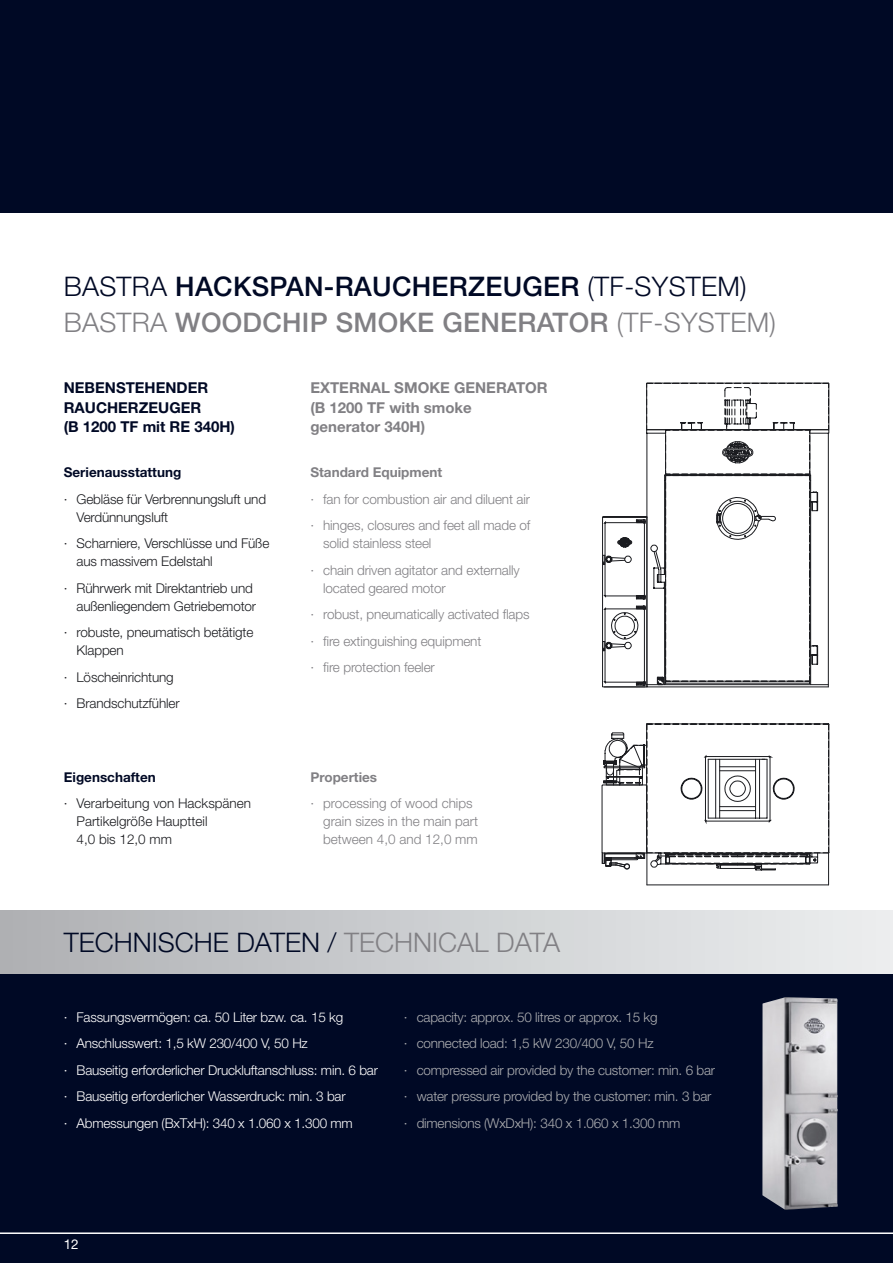
<style>
.page{position:relative;width:893px;height:1263px;background:#fff}
.page>*{position:absolute;margin:0;border:0;box-sizing:border-box;transform-origin:0 0}
.t1{font:500 27px/36px "Helvetica Neue LT Std";letter-spacing:.01em;color:#000925}
.t2{font:300 27px "Helvetica Neue LT Std";color:#000925}
.t3{font:700 15px/19.5px "Helvetica Neue LT Std";color:#818084}
.t4{font:700 15px/19.5px "Helvetica Neue LT Std";color:#000925}
.t5{font:300 13.5px/26.5px "Helvetica Neue LT Std";letter-spacing:-.01em;color:#818084}
.t6{font:300 13.5px/18px "Helvetica Neue LT Std";letter-spacing:-.01em;color:#1b1c20}
.t7{font:300 13.5px/26.5px "Helvetica Neue LT Std";letter-spacing:-.015em;color:#fff}
.t8{font:300 13.5px/26.5px "Helvetica Neue LT Std";letter-spacing:-.015em;color:#aeafb2}
.t9{font:700 13.5px "Helvetica Neue LT Std";color:#000925}
.t10{font:700 13.5px "Helvetica Neue LT Std";color:#818084}
.t11{font:13.5px "Helvetica Neue LT Std";color:#fff}
.s1{font-weight:300}
.s2{font-weight:300;color:#818084}
.s3{color:#818084}
</style>
<div class="page">
<div style="left:0;top:974px;width:893px;height:289px;background:#000925"></div>
<div style="left:0;top:910px;width:893px;height:64px;background:linear-gradient(to right,#afb0b4,#edeff0)"></div>
<div style="left:0;top:0;width:893px;height:213px;background:#000925"></div>
<hr style="left:0;top:1232px;width:893px;height:2px;background:#fff">
<svg style="left:646px;top:382px;width:184px;height:483px"></svg>
<hr style="left:647px;top:884px;width:182px;height:1px;background:#1b1c20">
<hr style="left:646px;top:853px;width:1px;height:32px;background:#1b1c20">
<hr style="left:828px;top:853px;width:1px;height:32px;background:#1b1c20">
<svg style="left:601px;top:429px;width:228px;height:442px"></svg>
<img style="left:762px;top:997px;width:76px;height:213px">
<div style="left:9px;top:930px;width:8px;height:24px;background:#afb0b3"></div>
<h1 class="t1" style="left:64px;top:268px;width:714px"><span class="s1">BASTRA</span> HACKSPAN-RAUCHERZEUGER <span class="s1">(TF-SYSTEM)<br></span><span class="s2">BASTRA</span> <span class="s3">WOODCHIP SMOKE GENERATOR</span> <span class="s2">(TF-SYSTEM)</span></h1>
<p class="t4" style="left:64px;top:378px;width:173px">NEBENSTEHENDER<br>RAUCHERZEUGER<br>(B 1200 TF mit RE 340H)</p>
<p class="t9" style="left:64px;top:464px;width:119px">Serienausstattung</p>
<p class="t6" style="left:77px;top:490px;width:191px;text-indent:-13px">· Gebläse für Verbrennungsluft und<br>Verdünnungsluft</p>
<p class="t6" style="left:77px;top:534px;width:194px;text-indent:-13px">· Scharniere, Verschlüsse und Füße aus massivem Edelstahl</p>
<p class="t6" style="left:64px;top:579px;width:194px;text-align:right">· Rührwerk mit Direktantrieb und außenliegendem Getriebemotor</p>
<p class="t6" style="left:77px;top:623px;width:178px;text-indent:-13px">· robuste, pneumatisch betätigte<br>Klappen</p>
<p class="t6" style="left:64px;top:663px;width:117px;line-height:26.5px">· Löscheinrichtung · Brandschutzfühler</p>
<p class="t9" style="left:64px;top:769px;width:93px">Eigenschaften</p>
<p class="t6" style="left:77px;top:794px;width:176px;text-indent:-13px">· Verarbeitung von Hackspänen<br>Partikelgröße Hauptteil<br>4,0 bis 12,0 mm</p>
<p class="t3" style="left:310px;top:378px;width:239px">EXTERNAL SMOKE GENERATOR (B 1200 TF with smoke<br>generator 340H)</p>
<p class="t10" style="left:310px;top:464px;width:133px">Standard Equipment</p>
<p class="t5" style="left:310px;top:485px;width:221px">· fan for combustion air and diluent air · hinges, closures and feet all made of</p>
<p class="t5" style="left:310px;top:530px;width:211px;text-indent:13px">solid stainless steel<br>· chain driven agitator and externally</p>
<p class="t5" style="left:310px;top:574px;width:221px;text-indent:13px">located geared motor<br>· robust, pneumatically activated flaps · fire extinguishing equipment<br>· fire protection feeler</p>
<p class="t10" style="left:310px;top:769px;width:68px">Properties</p>
<p class="t5" style="left:323px;top:794px;width:157px;line-height:18px;text-indent:-13px">· processing of wood chips grain sizes in the main part between 4,0 and 12,0 mm</p>
<h1 class="t2" style="left:64px;top:925px;width:498px">TECHNISCHE DATEN / <span class="s3">TECHNICAL DATA</span></h1>
<p class="t7" style="left:64px;top:1003px;width:316px">· Fassungsvermögen: ca. 50 Liter bzw. ca. 15 kg<br>· Anschlusswert: 1,5 kW 230/400 V, 50 Hz<br>· Bauseitig erforderlicher Druckluftanschluss: min. 6 bar · Bauseitig erforderlicher Wasserdruck: min. 3 bar<br>· Abmessungen (BxTxH): 340 x 1.060 x 1.300 mm</p>
<p class="t8" style="left:404px;top:1003px;width:313px">· capacity: approx. 50 litres or approx. 15 kg<br>· connected load: 1,5 kW 230/400 V, 50 Hz<br>· compressed air provided by the customer: min. 6 bar · water pressure provided by the customer: min. 3 bar · dimensions (WxDxH): 340 x 1.060 x 1.300 mm</p>
<p class="t11" style="left:64px;top:1236px;width:17px">12</p>
</div>
